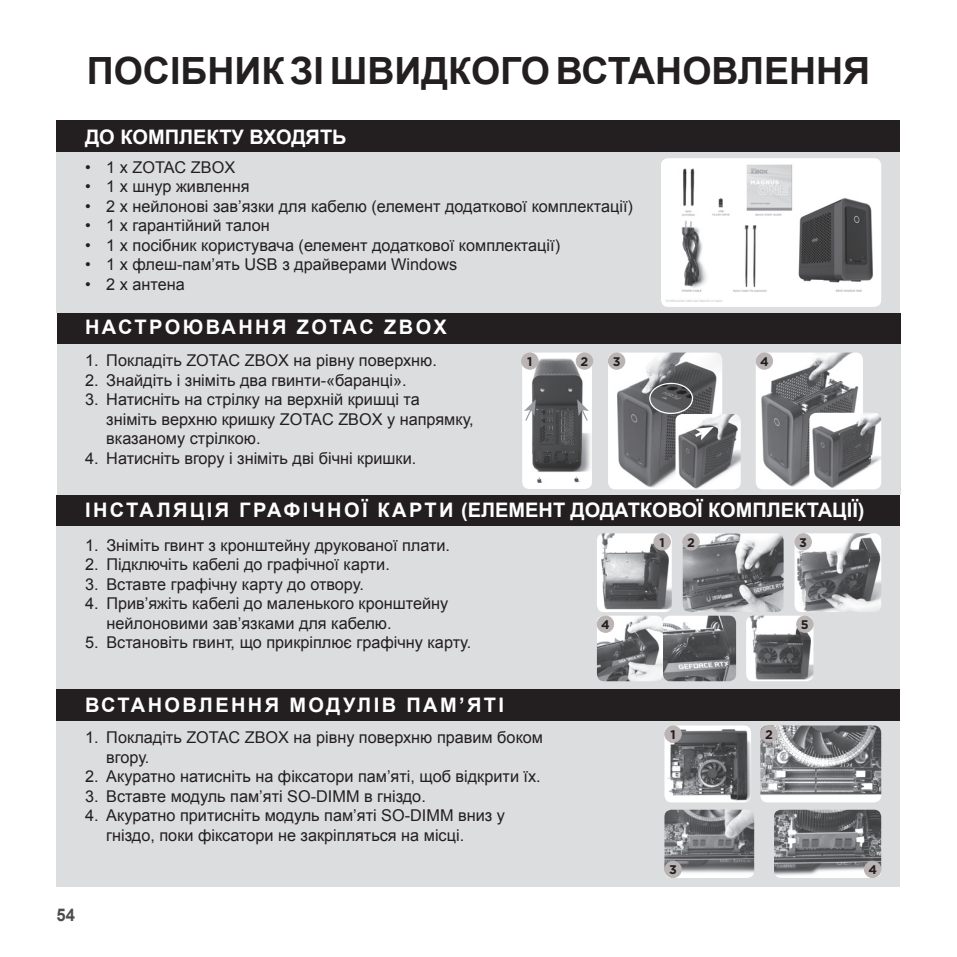
<style>
.page{position:relative;width:957px;height:957px;background:#fff}
.page>*{position:absolute;margin:0;border:0;box-sizing:border-box;transform-origin:0 0}
.t1{font:700 37.5px "Arial";color:#231f20}
.t2{font:700 20px "Arial";letter-spacing:.12em;color:#fff}
.t3{font:700 17.5px "Arial";color:#4c4d4f;scale:.95 1}
.t4{font:16.25px/19.5px "Arial";color:#231f20}
.t5{font:700 12.5px "Gotham";color:#231f20}
</style>
<div class="page">
<div style="left:57px;top:120px;width:843px;height:32px;background:#231f20"></div>
<div style="left:57px;top:313px;width:843px;height:31px;background:#231f20"></div>
<div style="left:57px;top:344px;width:843px;height:151px;background:#dcdddf"></div>
<div style="left:57px;top:152px;width:843px;height:161px;background:#dcdddf"></div>
<div style="left:57px;top:495px;width:843px;height:32px;background:#231f20"></div>
<div style="left:57px;top:527px;width:843px;height:162px;background:#dcdddf"></div>
<div style="left:57px;top:689px;width:843px;height:32px;background:#231f20"></div>
<div style="left:57px;top:721px;width:843px;height:165px;background:#dcdddf"></div>
<img style="left:597px;top:533px;width:75px;height:79px">
<img style="left:683px;top:533px;width:100px;height:79px">
<img style="left:794px;top:533px;width:87px;height:79px">
<img style="left:597px;top:615px;width:139px;height:66px">
<img style="left:746px;top:615px;width:67px;height:66px">
<div style="left:654px;top:534px;width:16px;height:16px;background:#bab5b4;border-radius:50%"></div>
<div style="left:653px;top:533px;width:18px;height:17px;border:1px solid #bab5b4;border-radius:50%"></div>
<div style="left:683px;top:534px;width:16px;height:16px;background:#bab5b4;border-radius:50%"></div>
<div style="left:682px;top:533px;width:17px;height:17px;border:1px solid #bab5b4;border-radius:50%"></div>
<div style="left:795px;top:534px;width:16px;height:16px;background:#bab5b4;border-radius:50%"></div>
<div style="left:794px;top:533px;width:17px;height:17px;border:1px solid #bab5b4;border-radius:50%"></div>
<div style="left:597px;top:616px;width:17px;height:16px;background:#bab5b4;border-radius:50%"></div>
<div style="left:597px;top:615px;width:17px;height:18px;border:1px solid #bab5b4;border-radius:50%"></div>
<div style="left:796px;top:616px;width:17px;height:16px;background:#bab5b4;border-radius:50%"></div>
<div style="left:796px;top:615px;width:17px;height:18px;border:1px solid #bab5b4;border-radius:50%"></div>
<img style="left:661px;top:158px;width:220px;height:149px">
<img style="left:664px;top:725px;width:87px;height:77px">
<img style="left:760px;top:725px;width:121px;height:77px">
<img style="left:664px;top:809px;width:90px;height:69px">
<img style="left:774px;top:809px;width:107px;height:69px">
<div style="left:665px;top:726px;width:16px;height:16px;background:#bab5b4;border-radius:50%"></div>
<div style="left:664px;top:725px;width:17px;height:17px;border:1px solid #bab5b4;border-radius:50%"></div>
<div style="left:760px;top:726px;width:17px;height:16px;background:#bab5b4;border-radius:50%"></div>
<div style="left:760px;top:725px;width:17px;height:17px;border:1px solid #bab5b4;border-radius:50%"></div>
<div style="left:665px;top:861px;width:16px;height:16px;background:#bab5b4;border-radius:50%"></div>
<div style="left:664px;top:861px;width:17px;height:17px;border:1px solid #bab5b4;border-radius:50%"></div>
<div style="left:864px;top:861px;width:17px;height:16px;background:#bab5b4;border-radius:50%"></div>
<div style="left:864px;top:861px;width:17px;height:17px;border:1px solid #bab5b4;border-radius:50%"></div>
<img style="left:522px;top:352px;width:70px;height:137px">
<img style="left:608px;top:352px;width:114px;height:137px">
<img style="left:650px;top:383px;width:42px;height:30px">
<div style="left:649px;top:383px;width:44px;height:31px;border:1px solid #fff;border-radius:50%"></div>
<img style="left:675px;top:414px;width:66px;height:75px">
<img style="left:756px;top:352px;width:107px;height:137px">
<img style="left:809px;top:413px;width:72px;height:76px">
<div style="left:521px;top:353px;width:17px;height:16px;background:#bab5b4;border-radius:50%"></div>
<div style="left:521px;top:352px;width:17px;height:17px;border:1px solid #bab5b4;border-radius:50%"></div>
<div style="left:576px;top:353px;width:17px;height:16px;background:#bab5b4;border-radius:50%"></div>
<div style="left:576px;top:352px;width:17px;height:17px;border:1px solid #bab5b4;border-radius:50%"></div>
<svg style="left:577px;top:399px;width:12px;height:23px"></svg>
<svg style="left:692px;top:427px;width:22px;height:13px"></svg>
<div style="left:608px;top:353px;width:17px;height:16px;background:#bab5b4;border-radius:50%"></div>
<div style="left:608px;top:352px;width:17px;height:17px;border:1px solid #bab5b4;border-radius:50%"></div>
<div style="left:756px;top:353px;width:16px;height:16px;background:#bab5b4;border-radius:50%"></div>
<div style="left:756px;top:352px;width:17px;height:17px;border:1px solid #bab5b4;border-radius:50%"></div>
<svg style="left:522px;top:397px;width:14px;height:25px"></svg>
<h1 class="t1" style="left:87px;top:46px;width:782px">Посібник зі швидкого встановлення</h1>
<p class="t2" style="left:85px;top:123px;width:122px">ДО КОМПЛЕКТУ</p>
<p class="t2" style="left:249px;top:123px;width:99px">ВХОДЯТЬ</p>
<p class="t4" style="left:85px;top:157px;width:152px">• 1 x ZOTAC ZBOX</p>
<p class="t4" style="left:85px;top:177px;width:166px">• 1 x шнур живлення</p>
<p class="t4" style="left:85px;top:196px;width:549px">• 2 x нейлонові зав’язки для кабелю (елемент додаткової комплектації)</p>
<p class="t4" style="left:85px;top:216px;width:186px">• 1 x гарантійний талон</p>
<p class="t4" style="left:85px;top:235px;width:476px">• 1 х посібник користувача (елемент додаткової комплектації)</p>
<p class="t4" style="left:85px;top:255px;width:374px">• 1 x флеш-пам’ять USB з драйверами Windows</p>
<p class="t4" style="left:85px;top:274px;width:101px">• 2 x антена</p>
<p class="t2" style="left:85px;top:314px;width:16px">НАСТ</p>
<p class="t2" style="left:149px;top:314px;width:73px">РОЮВАНН</p>
<p class="t2" style="left:272px;top:314px;width:176px">Я ZOTAC ZBOX</p>
<p class="t4" style="left:85px;top:351px;width:353px">1. Покладіть ZOTAC ZBOX на рівну поверхню.</p>
<p class="t4" style="left:85px;top:370px;width:323px">2. Знайдіть і зніміть два гвинти-«баранці».</p>
<p class="t4" style="left:106px;top:390px;width:369px;text-indent:-21px">3. Натисніть на стрілку на верхній кришці та зніміть верхню кришку ZOTAC ZBOX у напрямку, вказаному стрілкою.</p>
<p class="t4" style="left:85px;top:448px;width:333px">4. Натисніть вгору і зніміть дві бічні кришки.</p>
<p class="t5" style="left:527px;top:353px;width:7px">1</p>
<p class="t5" style="left:580px;top:353px;width:9px">2</p>
<p class="t5" style="left:613px;top:353px;width:9px">3</p>
<p class="t5" style="left:760px;top:353px;width:10px">4</p>
<p class="t2" style="left:85px;top:497px;width:15px">ІНСТА</p>
<p class="t2" style="left:157px;top:497px;width:383px">ЛЯЦІЯ ГРАФІЧНОЇ КАРТИ (ЕЛЕМЕНТ</p>
<p class="t2" style="left:570px;top:497px;width:15px">ДОДАТКОВО</p>
<p class="t2" style="left:697px;top:497px;width:98px">Ї КОМПЛЕКТА</p>
<p class="t2" style="left:832px;top:497px;width:34px">ЦІЇ)</p>
<p class="t4" style="left:85px;top:535px;width:366px">1. Зніміть гвинт з кронштейну друкованої плати.</p>
<p class="t4" style="left:85px;top:555px;width:306px">2. Підключіть кабелі до графічної карти.</p>
<p class="t4" style="left:85px;top:574px;width:280px">3. Вставте графічну карту до отвору.</p>
<p class="t4" style="left:106px;top:594px;width:343px;text-indent:-21px">4. Прив’яжіть кабелі до маленького кронштейну нейлоновими зав’язками для кабелю.</p>
<p class="t4" style="left:85px;top:633px;width:388px">5. Встановіть гвинт, що прикріплює графічну карту.</p>
<p class="t5" style="left:659px;top:534px;width:7px">1</p>
<p class="t5" style="left:687px;top:534px;width:9px">2</p>
<p class="t5" style="left:799px;top:534px;width:9px">3</p>
<p class="t5" style="left:601px;top:616px;width:10px">4</p>
<p class="t5" style="left:801px;top:616px;width:9px">5</p>
<p class="t2" style="left:85px;top:692px;width:17px">ВСТАНОВ</p>
<p class="t2" style="left:199px;top:692px;width:33px">ЛЕНН</p>
<p class="t2" style="left:265px;top:692px;width:61px">Я МОДУ</p>
<p class="t2" style="left:357px;top:692px;width:137px">ЛІВ ПАМ’ЯТІ</p>
<p class="t4" style="left:106px;top:728px;width:438px;text-indent:-21px">1. Покладіть ZOTAC ZBOX на рівну поверхню правим боком вгору.</p>
<p class="t4" style="left:85px;top:767px;width:457px">2. Акуратно натисніть на фіксатори пам’яті, щоб відкрити їх.</p>
<p class="t4" style="left:85px;top:786px;width:342px">3. Вставте модуль пам’яті SO-DIMM в гніздо.</p>
<p class="t4" style="left:106px;top:806px;width:400px;text-indent:-21px">4. Акуратно притисніть модуль пам’яті SO-DIMM вниз у гніздо, поки фіксатори не закріпляться на місці.</p>
<p class="t3" style="left:57px;top:903px;width:21px">54</p>
<p class="t5" style="left:670px;top:726px;width:7px">1</p>
<p class="t5" style="left:765px;top:726px;width:9px">2</p>
<p class="t5" style="left:669px;top:861px;width:9px">3</p>
<p class="t5" style="left:868px;top:861px;width:10px">4</p>
</div>
